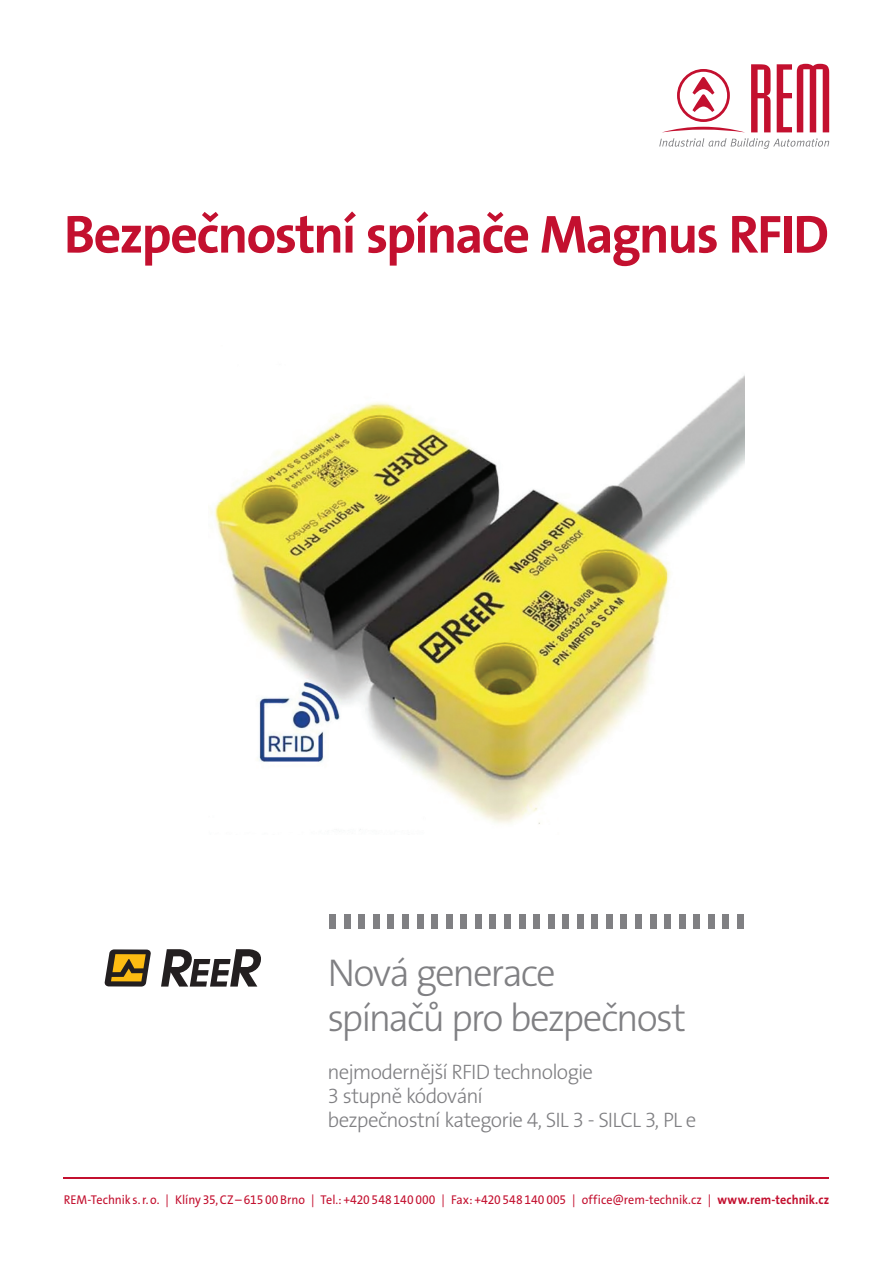
<style>
.page{position:relative;width:893px;height:1263px;background:#fff}
.page>*{position:absolute;margin:0;border:0;box-sizing:border-box;transform-origin:0 0}
.titulek{font:700 54px "The Sans Os F";letter-spacing:-.035em;color:#c3102f}
.vykrik-SEDA{font:300 39px/45px "The Sans Os F";letter-spacing:-.05em;color:#808083}
.vykrik-SEDA-2{font:300 21px "The Sans Os F";letter-spacing:-.04em;color:#808083}
.t1{font:12.75px "The Sans Os F";color:#c3102f;scale:.95 1}
.s1{font-weight:700}
</style>
<div class="page">
<svg style="left:659px;top:138px;width:170px;height:11px"></svg>
<svg style="left:751px;top:64px;width:19px;height:68px"></svg>
<svg style="left:777px;top:64px;width:52px;height:68px"></svg>
<svg style="left:663px;top:69px;width:80px;height:63px"></svg>
<hr style="left:64px;top:1178px;width:765px;height:1px;background:#c3102f">
<img style="left:210px;top:376px;width:534px;height:454px">
<div style="left:330px;top:914px;width:6px;height:15px;background:#808083"></div>
<div style="left:344px;top:914px;width:6px;height:15px;background:#808083"></div>
<div style="left:359px;top:914px;width:6px;height:15px;background:#808083"></div>
<div style="left:373px;top:914px;width:6px;height:15px;background:#808083"></div>
<div style="left:388px;top:914px;width:6px;height:15px;background:#808083"></div>
<div style="left:402px;top:914px;width:7px;height:15px;background:#808083"></div>
<div style="left:417px;top:914px;width:6px;height:15px;background:#808083"></div>
<div style="left:431px;top:914px;width:7px;height:15px;background:#808083"></div>
<div style="left:446px;top:914px;width:6px;height:15px;background:#808083"></div>
<div style="left:461px;top:914px;width:6px;height:15px;background:#808083"></div>
<div style="left:475px;top:914px;width:6px;height:15px;background:#808083"></div>
<div style="left:490px;top:914px;width:6px;height:15px;background:#808083"></div>
<div style="left:504px;top:914px;width:7px;height:15px;background:#808083"></div>
<div style="left:519px;top:914px;width:6px;height:15px;background:#808083"></div>
<div style="left:533px;top:914px;width:7px;height:15px;background:#808083"></div>
<div style="left:548px;top:914px;width:6px;height:15px;background:#808083"></div>
<div style="left:563px;top:914px;width:6px;height:15px;background:#808083"></div>
<div style="left:577px;top:914px;width:6px;height:15px;background:#808083"></div>
<div style="left:592px;top:914px;width:6px;height:15px;background:#808083"></div>
<div style="left:606px;top:914px;width:6px;height:15px;background:#808083"></div>
<div style="left:621px;top:914px;width:6px;height:15px;background:#808083"></div>
<div style="left:635px;top:914px;width:7px;height:15px;background:#808083"></div>
<div style="left:650px;top:914px;width:6px;height:15px;background:#808083"></div>
<div style="left:665px;top:914px;width:6px;height:15px;background:#808083"></div>
<div style="left:679px;top:914px;width:6px;height:15px;background:#808083"></div>
<div style="left:694px;top:914px;width:6px;height:15px;background:#808083"></div>
<div style="left:708px;top:914px;width:6px;height:15px;background:#808083"></div>
<div style="left:723px;top:914px;width:6px;height:15px;background:#808083"></div>
<div style="left:737px;top:914px;width:7px;height:15px;background:#808083"></div>
<svg style="left:161px;top:949px;width:100px;height:37px"></svg>
<svg style="left:105px;top:949px;width:46px;height:37px"></svg>
<p class="titulek" style="left:64px;top:200px;width:767px">Bezpečnostní spínače Magnus RFID</p>
<p class="vykrik-SEDA" style="left:327px;top:950px;width:360px">Nová generace<br>spínačů pro bezpečnost</p>
<p class="vykrik-SEDA-2" style="left:327px;top:1058px;width:267px">nejmodernější RFID technologie</p>
<p class="vykrik-SEDA-2" style="left:327px;top:1082px;width:157px">3 stupně kódování</p>
<p class="vykrik-SEDA-2" style="left:327px;top:1106px;width:370px">bezpečnostní kategorie 4, SIL 3 - SILCL 3, PL e</p>
<p class="t1" style="left:64px;top:1191px;width:807px">REM-Technik s.r.o. | Klíny 35, CZ – 615 00 Brno | Tel.: +420 548 140 000 | Fax: +420 548 140 005 | office@rem-technik.cz | <span class="s1">www.rem-technik.cz</span></p>
</div>
